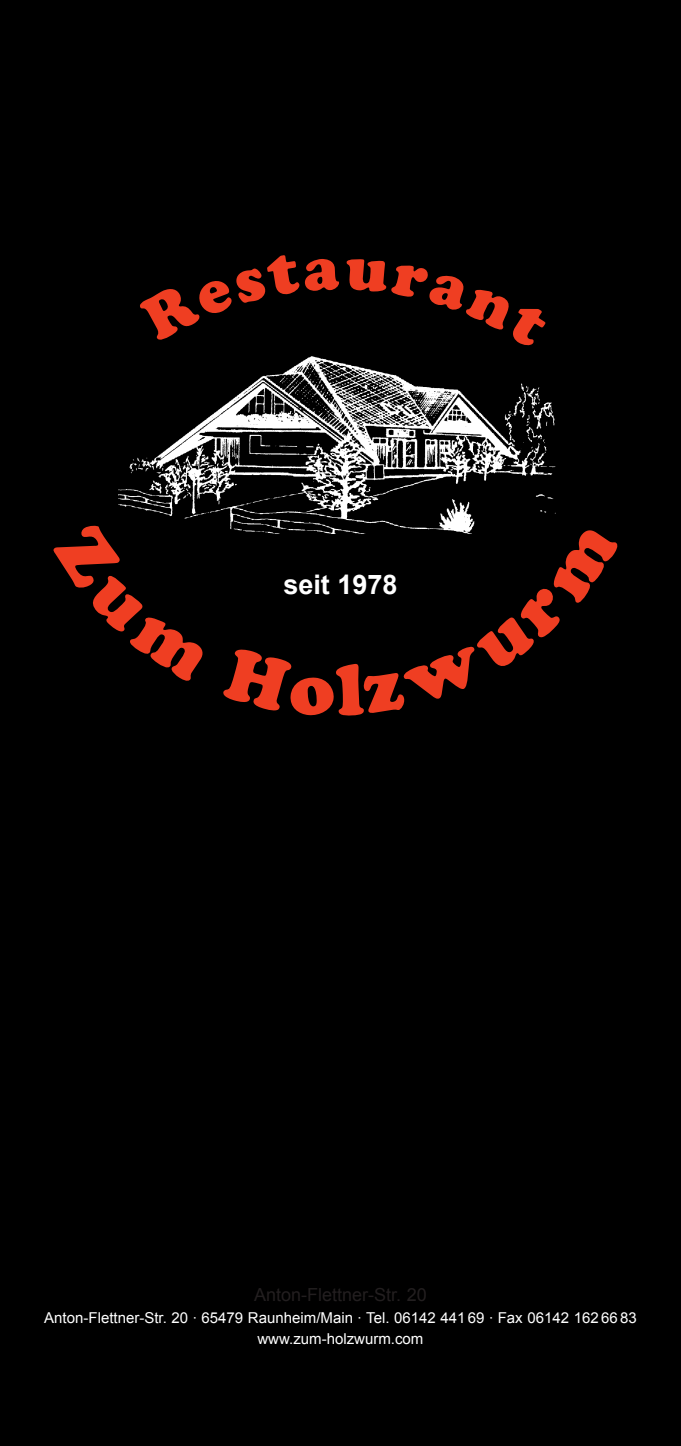
<style>
.page{position:relative;width:681px;height:1446px;background:#fff}
.page>*{position:absolute;margin:0;border:0;box-sizing:border-box;transform-origin:0 0}
.t1{font:700 27px "Arial";color:#fff}
.t2{font:18px "Arial";color:#231f20}
.t3{font:15px/21px "Arial";color:#fff;text-align:center}
</style>
<div class="page">
<div style="left:0;top:0;width:680px;height:1446px;background:#000"></div>
<img style="left:118px;top:356px;width:438px;height:168px">
<svg style="left:118px;top:521px;width:90px;height:3px"></svg>
<svg style="left:230px;top:524px;width:245px;height:10px"></svg>
<h1 class="t1" style="left:283px;top:566px;width:116px">seit 1978</h1>
<p class="t2" style="left:254px;top:1282px;width:174px">Anton-Flettner-Str. 20</p>
<p class="t3" style="left:44px;top:1307px;width:593px">Anton-Flettner-Str. 20 · 65479 Raunheim/Main · Tel. 06142 441 69 · Fax 06142 162 66 83 www.zum-holzwurm.com</p>
</div>
